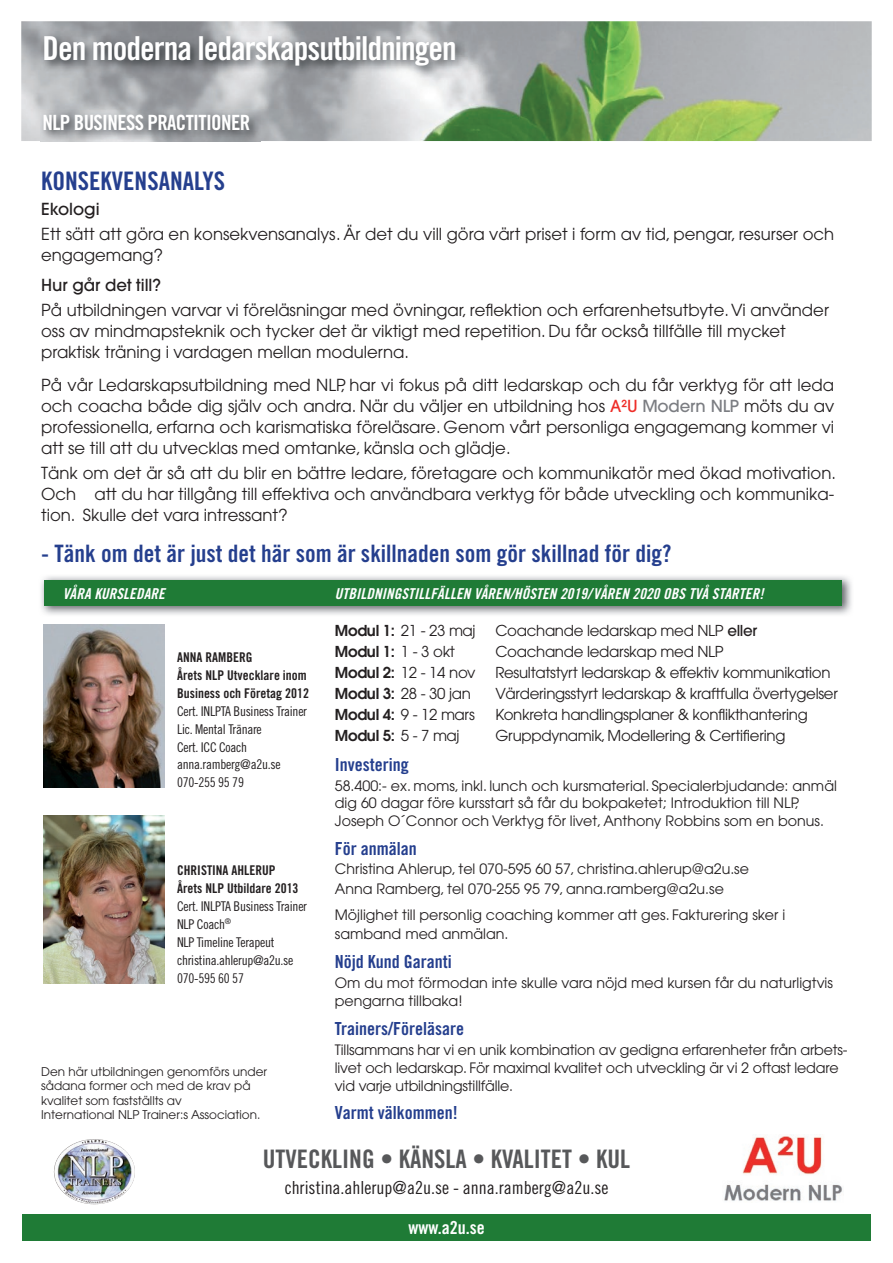
<style>
.page{position:relative;width:893px;height:1263px;background:#fff}
.page>*{position:absolute;margin:0;border:0;box-sizing:border-box;transform-origin:0 0}
.t1{font:33px "Trade Gothic Bold Cond Twenty";letter-spacing:-.03em;color:#fff}
.t2{font:25.5px "Trade Gothic Bold Cond Twenty";color:#57585a}
.t3{font:25.5px "Trade Gothic Bold Cond Twenty";color:#253f8e}
.t4{font:24px "Trade Gothic Bold Cond Twenty";color:#253f8e}
.t5{font:21px "Trade Gothic Bold Cond Twenty";letter-spacing:-.03em;color:#fff}
.t6{font:18px "Trade Gothic Bold Cond Twenty";color:#253f8e}
.t7{font:18px "Trade Gothic Cond Eighteen";color:#231f20}
.t8{font:18px "Trade Gothic Bold Cond Twenty";color:#fff}
.t9{font:16.5px/21px "Avant Garde";color:#231f20}
.t10{font:500 16.5px "Avant Garde";color:#231f20}
.t11{font:15px "Avant Garde";letter-spacing:-.02em;color:#231f20}
.t12{font:15px "Trade Gothic Bold Cond Twenty Obl";letter-spacing:.01em;color:#fff}
.t13{font:600 15px "Avant Garde";letter-spacing:-.02em;color:#231f20}
.t14{font:14.25px/18px "Avant Garde";color:#231f20}
.t15{font:13.35px/17.9px "Trade Gothic Cond Eighteen";letter-spacing:-.02em;color:#231f20}
.t16{font:13.35px/18px "Trade Gothic Bold Cond Twenty";color:#231f20}
.t17{font:12px/14.4px "Avant Garde";color:#231f20}
.s1{font-weight:500;color:#ee2d28}
.s2{font-weight:500;color:#7b7d82}
.s3{font-weight:600}
.s4{font-weight:500}
.s5{font-weight:400}
</style>
<div class="page">
<img style="left:43px;top:816px;width:121px;height:168px">
<img style="left:43px;top:624px;width:121px;height:163px">
<img style="left:724px;top:1135px;width:119px;height:66px">
<div style="left:22px;top:1214px;width:849px;height:27px;background:#1f7b36"></div>
<img style="left:54px;top:1139px;width:39px;height:43px">
<img style="left:41px;top:576px;width:811px;height:39px">
<div style="left:44px;top:580px;width:798px;height:25px;background:#1f7b36"></div>
<img style="left:21px;top:21px;width:851px;height:120px">
<img style="left:41px;top:32px;width:426px;height:46px">
<img style="left:40px;top:111px;width:221px;height:31px">
<h1 class="t1" style="left:43px;top:28px;width:416px">Den moderna ledarskapsutbildningen</h1>
<p class="t5" style="left:43px;top:110px;width:209px">NLP BUSINESS PRACTITIONER</p>
<h2 class="t3" style="left:41px;top:165px;width:186px">KONSEKVENSANALYS</h2>
<p class="t10" style="left:41px;top:199px;width:60px">Ekologi</p>
<p class="t9" style="left:41px;top:224px;width:795px">Ett sätt att göra en konsekvensanalys. Är det du vill göra värt priset i form av tid, pengar, resurser och engagemang?</p>
<p class="t10" style="left:41px;top:275px;width:121px">Hur går det till?</p>
<p class="t9" style="left:41px;top:300px;width:789px">På utbildningen varvar vi föreläsningar med övningar, reflektion och erfarenhetsutbyte. Vi använder oss av mindmapsteknik och tycker det är viktigt med repetition. Du får också tillfälle till mycket praktisk träning i vardagen mellan modulerna.</p>
<p class="t9" style="left:41px;top:374px;width:795px;text-align:justify">På vår Ledarskapsutbildning med NLP, har vi fokus på ditt ledarskap och du får verktyg för att leda och coacha både dig själv och andra. När du väljer en utbildning hos <span class="s1">A²U</span> <span class="s2">Modern NLP</span> möts du av professionella, erfarna och karismatiska föreläsare. Genom vårt personliga engagemang kommer vi att se till att du utvecklas med omtanke, känsla och glädje.</p>
<p class="t9" style="left:41px;top:463px;width:796px;text-align:justify">Tänk om det är så att du blir en bättre ledare, företagare och kommunikatör med ökad motivation.<br>Och att du har tillgång till effektiva och användbara verktyg för både utveckling och kommunika&shy;tion. Skulle det vara intressant?</p>
<h3 class="t4" style="left:41px;top:539px;width:632px">- Tänk om det är just det här som är skillnaden som gör skillnad för dig?</h3>
<p class="t12" style="left:63px;top:584px;width:104px">VÅRA KURSLEDARE</p>
<p class="t12" style="left:335px;top:584px;width:430px">UTBILDNINGSTILLFÄLLEN VÅREN/HÖSTEN 2019/ VÅREN 2020 OBS TVÅ STARTER!</p>
<p class="t16" style="left:177px;top:648px;width:133px">ANNA RAMBERG<br>Årets NLP Utvecklare inom<br>Business och Företag 2012</p>
<p class="t15" style="left:177px;top:702px;width:131px">Cert. INLPTA Business Trainer<br>Lic. Mental Tränare<br>Cert. ICC Coach anna.ramberg@a2u.se<br>070-255 95 79</p>
<p class="t16" style="left:177px;top:861px;width:123px">CHRISTINA AHLERUP<br>Årets NLP Utbildare 2013</p>
<p class="t15" style="left:177px;top:897px;width:131px">Cert. INLPTA Business Trainer<br>NLP Coach<sup>®<br></sup>NLP Timeline Terapeut christina.ahlerup@a2u.se<br>070-595 60 57</p>
<p class="t17" style="left:41px;top:1064px;width:227px">Den här utbildningen genomförs under sådana former och med de krav på kvalitet som fastställts av<br>International NLP Trainer:s Association.</p>
<p class="t11" style="left:335px;top:622px;width:142px"><span class="s3">Modul 1:</span> 21 - 23 maj</p>
<p class="t11" style="left:495px;top:622px;width:263px">Coachande ledarskap med NLP <span class="s4">eller</span></p>
<p class="t13" style="left:335px;top:642px;width:122px">Modul 1: <span class="s5">1 - 3 okt</span></p>
<p class="t11" style="left:495px;top:643px;width:230px">Coachande ledarskap med NLP</p>
<p class="t11" style="left:335px;top:664px;width:142px"><span class="s3">Modul 2:</span> 12 - 14 nov</p>
<p class="t11" style="left:495px;top:664px;width:337px">Resultatstyrt ledarskap &amp; effektiv kommunikation</p>
<p class="t11" style="left:335px;top:685px;width:138px"><span class="s3">Modul 3:</span> 28 - 30 jan</p>
<p class="t11" style="left:495px;top:685px;width:344px">Värderingsstyrt ledarskap &amp; kraftfulla övertygelser</p>
<p class="t11" style="left:335px;top:706px;width:142px"><span class="s3">Modul 4:</span> 9 - 12 mars</p>
<p class="t11" style="left:495px;top:706px;width:314px">Konkreta handlingsplaner &amp; konflikthantering</p>
<p class="t13" style="left:335px;top:726px;width:126px">Modul 5: <span class="s5">5 - 7 maj</span></p>
<p class="t11" style="left:495px;top:727px;width:292px">Gruppdynamik, Modellering &amp; Certifiering</p>
<p class="t6" style="left:335px;top:754px;width:75px">Investering</p>
<p class="t14" style="left:335px;top:777px;width:504px;line-height:17.5px">58.400:- ex. moms, inkl. lunch och kursmaterial. Specialerbjudande: anmäl dig 60 dagar före kursstart så får du bokpaketet; Introduktion till NLP,<br>Joseph O´Connor och Verktyg för livet, Anthony Robbins som en bonus.</p>
<p class="t6" style="left:335px;top:837px;width:83px">För anmälan</p>
<p class="t14" style="left:335px;top:859px;width:416px;line-height:19.8px">Christina Ahlerup, tel 070-595 60 57, christina.ahlerup@a2u.se<br>Anna Ramberg, tel 070-255 95 79, anna.ramberg@a2u.se</p>
<p class="t14" style="left:335px;top:904px;width:452px;line-height:19.8px">Möjlighet till personlig coaching kommer att ges. Fakturering sker i samband med anmälan.</p>
<p class="t6" style="left:335px;top:951px;width:118px">Nöjd Kund Garanti</p>
<p class="t14" style="left:335px;top:974px;width:500px">Om du mot förmodan inte skulle vara nöjd med kursen får du naturligtvis pengarna tillbaka!</p>
<p class="t6" style="left:335px;top:1017px;width:131px">Trainers/Föreläsare</p>
<p class="t14" style="left:335px;top:1041px;width:514px">Tillsammans har vi en unik kombination av gedigna erfarenheter från arbets&shy;livet och ledarskap. För maximal kvalitet och utveckling är vi 2 oftast ledare vid varje utbildningstillfälle.</p>
<p class="t6" style="left:335px;top:1102px;width:124px">Varmt välkommen!</p>
<h2 class="t2" style="left:263px;top:1143px;width:369px">UTVECKLING • KÄNSLA • KVALITET • KUL</h2>
<p class="t7" style="left:285px;top:1177px;width:325px">christina.ahlerup@a2u.se - anna.ramberg@a2u.se</p>
<p class="t8" style="left:408px;top:1216px;width:78px">www.a2u.se</p>
</div>
